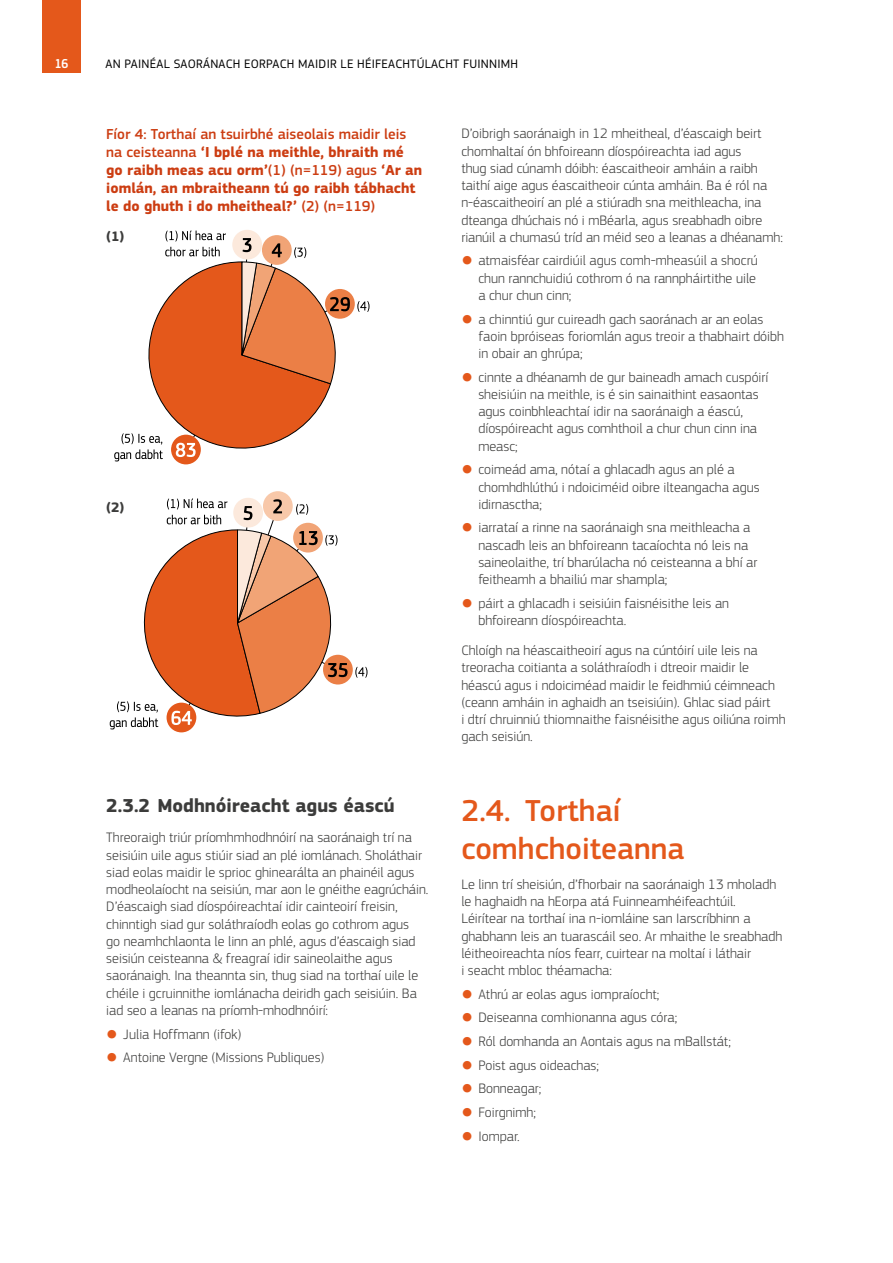
<style>
.page{position:relative;width:893px;height:1263px;background:#fff}
.page>*{position:absolute;margin:0;border:0;box-sizing:border-box;transform-origin:0 0}
.Heading_2__H2__numbering{font:500 31.5px/37.5px "EC Square Sans Pro";color:#e4581b}
.Heading_3__H3__numbering{font:700 19.5px "EC Square Sans Pro";color:#3c3c3b}
.Heading_3__H3__figure_NC{font:700 15px/18px "EC Square Sans Pro";color:#cc3d12}
.Body_text__P{font:300 14.25px/17.2px "EC Square Sans Pro";color:#3c3c3b}
.Body_text__P__NC{font:300 14.25px/17.2px "EC Square Sans Pro";color:#3c3c3b}
.Body_text__P-2{font:700 14.25px "EC Square Sans Pro";color:#3c3c3b}
.t1{font:500 13.5px "EC Square Sans Cond Pro";color:#fff}
.t2{font:12.75px "EC Square Sans Pro";letter-spacing:.02em;color:#000}
.s1{font-weight:500}
.s2{font-weight:500;font-size:13.5px;color:#e4581b}
</style>
<div class="page">
<div style="left:43px;top:0;width:38px;height:72px;background:#e4581b"></div>
<div style="left:171px;top:435px;width:30px;height:29px;background:#e4581b;border-radius:50%"></div>
<svg style="left:325px;top:289px;width:30px;height:30px"></svg>
<svg style="left:357px;top:301px;width:12px;height:11px"></svg>
<svg style="left:114px;top:230px;width:236px;height:231px"></svg>
<div style="left:167px;top:703px;width:29px;height:29px;background:#e4581b;border-radius:50%"></div>
<div style="left:323px;top:655px;width:30px;height:29px;background:#eb7f46;border-radius:50%"></div>
<div style="left:263px;top:491px;width:30px;height:30px;background:#f8c8a9;border-radius:50%"></div>
<svg style="left:355px;top:667px;width:12px;height:11px"></svg>
<svg style="left:110px;top:498px;width:238px;height:231px"></svg>
<p class="t1" style="left:55px;top:56px;width:15px">16</p>
<p class="t2" style="left:105px;top:56px;width:414px">AN PAINÉAL SAORÁNACH EORPACH MAIDIR LE HÉIFEACHTÚLACHT FUINNIMH</p>
<h3 class="Heading_3__H3__figure_NC" style="left:106px;top:125px;width:317px"><span class="s1">Fíor 4: Torthaí an tsuirbhé aiseolais maidir leis na ceisteanna</span> ‘I bplé na meithle, bhraith mé go raibh meas acu orm’<span class="s1">(1) (n=119) agus</span> ‘Ar an iomlán, an mbraitheann tú go raibh tábhacht le do ghuth i do mheitheal?’ <span class="s1">(2) (n=119)</span></h3>
<p class="Body_text__P-2" style="left:106px;top:228px;width:20px">(1)</p>
<p class="Body_text__P-2" style="left:106px;top:499px;width:20px">(2)</p>
<h3 class="Heading_3__H3__numbering" style="left:106px;top:794px;width:290px">2.3.2 Modhnóireacht agus éascú</h3>
<p class="Body_text__P" style="left:106px;top:829px;width:324px">Threoraigh triúr príomhmhodhnóirí na saoránaigh trí na seisiúin uile agus stiúir siad an plé iomlánach. Sholáthair siad eolas maidir le sprioc ghinearálta an phainéil agus modheolaíocht na seisiún, mar aon le gnéithe eagrúcháin.<br>D’éascaigh siad díospóireachtaí idir cainteoirí freisin, chinntigh siad gur soláthraíodh eolas go cothrom agus<br>go neamhchlaonta le linn an phlé, agus d’éascaigh siad seisiún ceisteanna &amp; freagraí idir saineolaithe agus saoránaigh. Ina theannta sin, thug siad na torthaí uile le chéile i gcruinnithe iomlánacha deiridh gach seisiúin. Ba iad seo a leanas na príomh‑mhodhnóirí:</p>
<p class="Body_text__P" style="left:106px;top:1025px;width:136px"><span class="s2">●</span> Julia Hoffmann (ifok)</p>
<p class="Body_text__P" style="left:106px;top:1049px;width:220px"><span class="s2">●</span> Antoine Vergne (Missions Publiques)</p>
<p class="Body_text__P__NC" style="left:461px;top:125px;width:323px">D’oibrigh saoránaigh in 12 mheitheal, d’éascaigh beirt chomhaltaí ón bhfoireann díospóireachta iad agus<br>thug siad cúnamh dóibh: éascaitheoir amháin a raibh taithí aige agus éascaitheoir cúnta amháin. Ba é ról na n-éascaitheoirí an plé a stiúradh sna meithleacha, ina dteanga dhúchais nó i mBéarla, agus sreabhadh oibre rianúil a chumasú tríd an méid seo a leanas a dhéanamh:</p>
<p class="Body_text__P" style="left:478px;top:252px;width:281px;text-align:justify;text-indent:-17px"><span class="s2">●</span> atmaisféar cairdiúil agus comh-mheasúil a shocrú chun rannchuidiú cothrom ó na rannpháirtithe uile a chur chun cinn;</p>
<p class="Body_text__P" style="left:478px;top:310px;width:307px;text-indent:-17px"><span class="s2">●</span> a chinntiú gur cuireadh gach saoránach ar an eolas faoin bpróiseas foriomlán agus treoir a thabhairt dóibh in obair an ghrúpa;</p>
<p class="Body_text__P" style="left:478px;top:368px;width:292px;text-indent:-17px"><span class="s2">●</span> cinnte a dhéanamh de gur baineadh amach cuspóirí sheisiúin na meithle, is é sin sainaithint easaontas agus coinbhleachtaí idir na saoránaigh a éascú, díospóireacht agus comhthoil a chur chun cinn ina measc;</p>
<p class="Body_text__P" style="left:478px;top:461px;width:283px;text-indent:-17px"><span class="s2">●</span> coimeád ama, nótaí a ghlacadh agus an plé a chomhdhlúthú i ndoiciméid oibre ilteangacha agus idirnasctha;</p>
<p class="Body_text__P" style="left:478px;top:519px;width:281px;text-indent:-17px"><span class="s2">●</span> iarrataí a rinne na saoránaigh sna meithleacha a nascadh leis an bhfoireann tacaíochta nó leis na saineolaithe, trí bharúlacha nó ceisteanna a bhí ar feitheamh a bhailiú mar shampla;</p>
<p class="Body_text__P" style="left:478px;top:594px;width:252px;text-indent:-17px"><span class="s2">●</span> páirt a ghlacadh i seisiúin faisnéisithe leis an bhfoireann díospóireachta.</p>
<p class="Body_text__P" style="left:461px;top:642px;width:326px">Chloígh na héascaitheoirí agus na cúntóirí uile leis na treoracha coitianta a soláthraíodh i dtreoir maidir le héascú agus i ndoiciméad maidir le feidhmiú céimneach (ceann amháin in aghaidh an tseisiúin). Ghlac siad páirt<br>i dtrí chruinniú thiomnaithe faisnéisithe agus oiliúna roimh gach seisiún.</p>
<h2 class="Heading_2__H2__numbering" style="left:461px;top:793px;width:225px">2.4. Torthaí comhchoiteanna</h2>
<p class="Body_text__P" style="left:461px;top:875px;width:322px">Le linn trí sheisiún, d’fhorbair na saoránaigh 13 mholadh le haghaidh na hEorpa atá Fuinneamhéifeachtúil.<br>Léirítear na torthaí ina n-iomláine san Iarscríbhinn a ghabhann leis an tuarascáil seo. Ar mhaithe le sreabhadh léitheoireachta níos fearr, cuirtear na moltaí i láthair<br>i seacht mbloc théamacha:</p>
<p class="Body_text__P" style="left:461px;top:985px;width:200px"><span class="s2">●</span> Athrú ar eolas agus iompraíocht;</p>
<p class="Body_text__P" style="left:461px;top:1009px;width:217px"><span class="s2">●</span> Deiseanna comhionanna agus córa;</p>
<p class="Body_text__P" style="left:461px;top:1033px;width:271px"><span class="s2">●</span> Ról domhanda an Aontais agus na mBallstát;</p>
<p class="Body_text__P" style="left:461px;top:1056px;width:139px"><span class="s2">●</span> Poist agus oideachas;</p>
<p class="Body_text__P" style="left:461px;top:1080px;width:82px"><span class="s2">●</span> Bonneagar;</p>
<p class="Body_text__P" style="left:461px;top:1103px;width:76px"><span class="s2">●</span> Foirgnimh;</p>
<p class="Body_text__P" style="left:461px;top:1127px;width:60px"><span class="s2">●</span> Iompar.</p>
</div>
